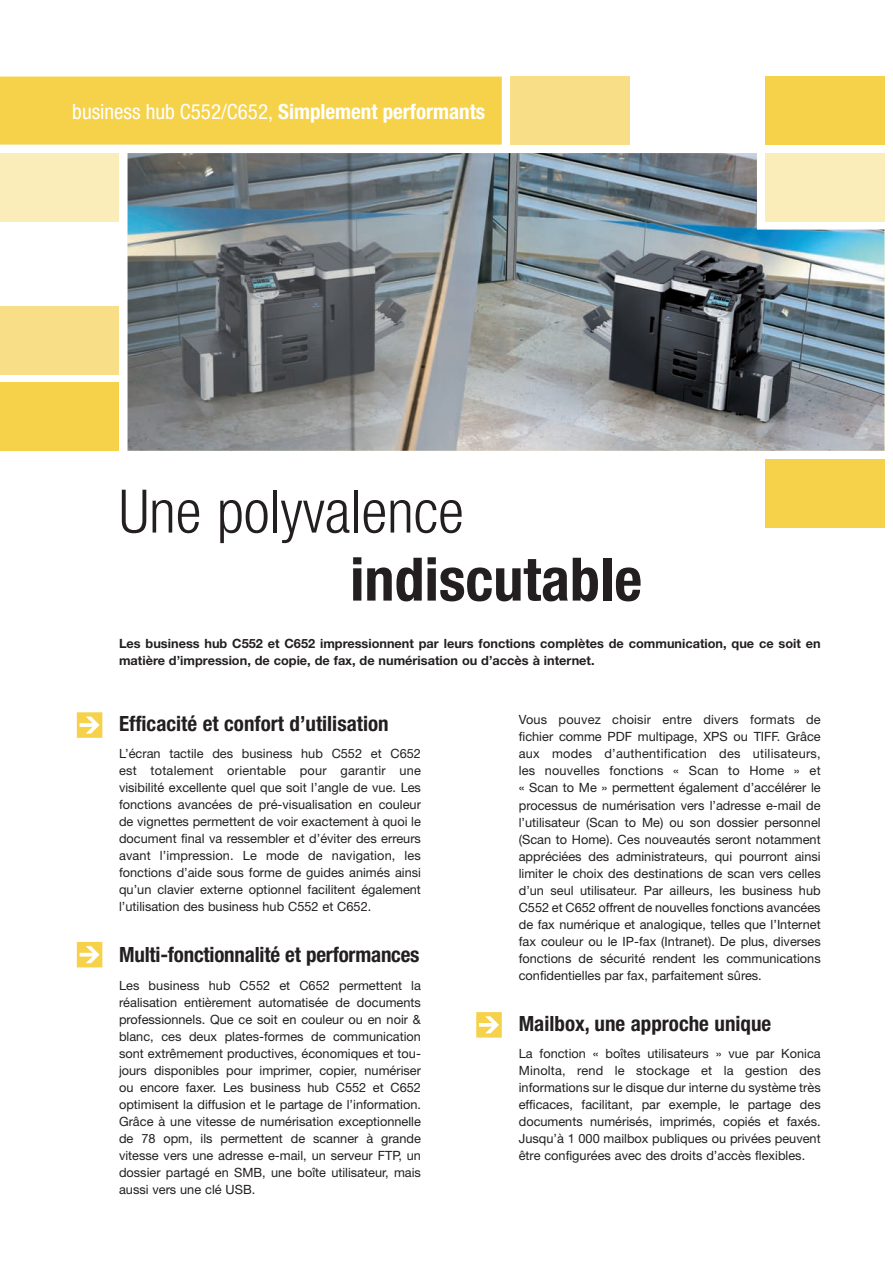
<style>
.page{position:relative;width:893px;height:1263px;background:#fff}
.page>*{position:absolute;margin:0;border:0;box-sizing:border-box;transform-origin:0 0}
.t1{font:300 condensed 60px "Helvetica Neue";color:#231f20}
.t2{font:700 condensed 60px "Helvetica Neue";color:#231f20}
.t3{font:700 condensed 21px "Helvetica Neue";color:#231f20}
.t4{font:condensed 21px "Helvetica Neue";color:#fff}
.t5{font:12.75px/17px "Helvetica Neue";color:#231f20;text-align:justify}
.t6{font:700 12.75px/17px "Helvetica Neue";color:#231f20}
.s1{font-weight:700}
</style>
<div class="page">
<hr style="left:892px;top:77px;width:1px;height:68px;background:#f8df87">
<div style="left:0;top:77px;width:502px;height:68px;background:#f6d24a"></div>
<div style="left:510px;top:77px;width:119px;height:68px;background:#f8df87"></div>
<div style="left:765px;top:77px;width:119px;height:68px;background:#f6d24a"></div>
<div style="left:0;top:153px;width:119px;height:68px;background:#fbedba"></div>
<div style="left:0;top:306px;width:119px;height:68px;background:#f8df87"></div>
<div style="left:765px;top:459px;width:119px;height:68px;background:#f6d24a"></div>
<div style="left:0;top:383px;width:119px;height:68px;background:#f6d24a"></div>
<img style="left:128px;top:153px;width:756px;height:298px">
<svg style="left:77px;top:712px;width:25px;height:26px"></svg>
<svg style="left:77px;top:942px;width:25px;height:25px"></svg>
<svg style="left:476px;top:1012px;width:26px;height:25px"></svg>
<hr style="left:892px;top:842px;width:1px;height:68px;background:#fbedba">
<h2 class="t4" style="left:72px;top:104px;width:414px">business hub C552/C652, <span class="s1">Simplement performants</span></h2>
<h1 class="t1" style="left:119px;top:489px;width:346px">Une polyvalence</h1>
<h1 class="t2" style="left:350px;top:557px;width:294px">indiscutable</h1>
<p class="t6" style="left:119px;top:636px;width:703px">Les business hub C552 et C652 impressionnent par leurs fonctions complètes de communication, que ce soit en matière d’impression, de copie, de fax, de numérisation ou d’accès à internet.</p>
<h2 class="t3" style="left:119px;top:716px;width:271px">Efficacité et confort d’utilisation</h2>
<p class="t5" style="left:119px;top:746px;width:303px">L’écran tactile des business hub C552 et C652 est totalement orientable pour garantir une visibilité excellente quel que soit l’angle de vue. Les fonctions avancées de pré-visualisation en couleur de vignettes permettent de voir exactement à quoi le document final va ressembler et d’éviter des erreurs avant l’impression. Le mode de navigation, les fonctions d’aide sous forme de guides animés ainsi qu’un clavier externe optionnel facilitent également l’utilisation des business hub C552 et C652.</p>
<h2 class="t3" style="left:119px;top:947px;width:302px">Multi-fonctionnalité et performances</h2>
<p class="t5" style="left:119px;top:978px;width:303px">Les business hub C552 et C652 permettent la réalisation entièrement automatisée de documents professionnels. Que ce soit en couleur ou en noir &amp; blanc, ces deux plates-formes de communication sont extrêmement productives, économiques et tou&shy;jours disponibles pour imprimer, copier, numériser ou encore faxer. Les business hub C552 et C652 optimisent la diffusion et le partage de l’information.<br>Grâce à une vitesse de numérisation exceptionnelle de 78 opm, ils permettent de scanner à grande vitesse vers une adresse e-mail, un serveur FTP, un dossier partagé en SMB, une boîte utilisateur, mais aussi vers une clé USB.</p>
<p class="t5" style="left:519px;top:713px;width:303px">Vous pouvez choisir entre divers formats de fichier comme PDF multipage, XPS ou TIFF. Grâce aux modes d’authentification des utilisateurs, les nouvelles fonctions « Scan to Home » et « Scan to Me » permettent également d’accélérer le processus de numérisation vers l’adresse e-mail de l’utilisateur (Scan to Me) ou son dossier personnel (Scan to Home). Ces nouveautés seront notamment appréciées des administrateurs, qui pourront ainsi limiter le choix des destinations de scan vers celles d’un seul utilisateur. Par ailleurs, les business hub C552 et C652 offrent de nouvelles fonctions avancées de fax numérique et analogique, telles que l’Internet fax couleur ou le IP-fax (Intranet). De plus, diverses fonctions de sécurité rendent les communications confidentielles par fax, parfaitement sûres.</p>
<h2 class="t3" style="left:519px;top:1015px;width:254px">Mailbox, une approche unique</h2>
<p class="t5" style="left:519px;top:1046px;width:303px">La fonction « boîtes utilisateurs » vue par Konica Minolta, rend le stockage et la gestion des informations sur le disque dur interne du système très efficaces, facilitant, par exemple, le partage des documents numérisés, imprimés, copiés et faxés.<br>Jusqu’à 1 000 mailbox publiques ou privées peuvent être configurées avec des droits d’accès flexibles.</p>
</div>
